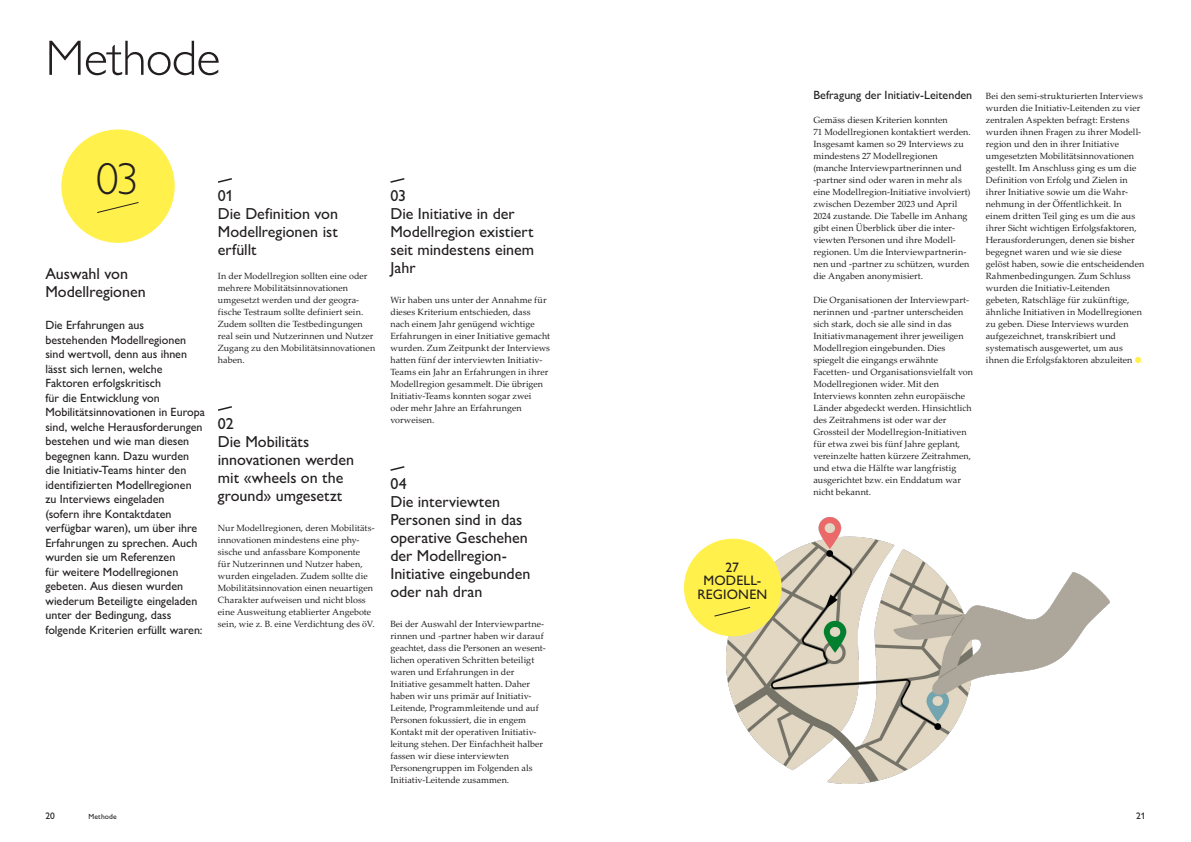
<style>
.page{position:relative;width:1191px;height:842px;background:#fff}
.page>*{position:absolute;margin:0;border:0;box-sizing:border-box;transform-origin:0 0}
.Title_50_Black{font:300 50px "Gill Sans MT Pro";letter-spacing:-.01em;color:#231f20}
.Eyecatcher_16{font:300 45px "Gill Sans MT Pro";color:#231f20}
.Subtitle_16{font:500 16px/18px "Gill Sans MT Pro";color:#231f20}
.Eyecatcher_16-2{font:500 13.8px/13.8px "Gill Sans MT Pro";letter-spacing:.01em;color:#231f20;text-align:center}
.Subtitle_12{font:500 12px/14.5px "Gill Sans MT Pro";color:#231f20}
.t1{font:500 9.5px "Gill Sans MT Pro";color:#231f20}
.Copy_9{font:9px/12px "Palatino Linotype";letter-spacing:.005em;color:#231f20}
.Subtitle_7_5{font:500 7.5px "Gill Sans MT Pro";letter-spacing:.02em;color:#231f20}
.s1{font-family:"Aptos";font-weight:600;color:#fff04b}
.s2{color:#fff04b}
</style>
<div class="page">
<img style="left:726px;top:517px;width:384px;height:266px">
<div style="left:61px;top:129px;width:114px;height:114px;background:#fff04b;border-radius:50%"></div>
<svg style="left:97px;top:202px;width:42px;height:11px"></svg>
<div style="left:684px;top:539px;width:97px;height:97px;background:#fff04b;border-radius:50%"></div>
<svg style="left:714px;top:607px;width:37px;height:10px"></svg>
<svg style="left:218px;top:178px;width:14px;height:5px"></svg>
<svg style="left:390px;top:178px;width:15px;height:5px"></svg>
<svg style="left:390px;top:466px;width:15px;height:5px"></svg>
<svg style="left:218px;top:406px;width:14px;height:5px"></svg>
<p class="Title_50_Black" style="left:45px;top:28px;width:177px">Methode</p>
<p class="Eyecatcher_16" style="left:96px;top:151px;width:45px">03</p>
<p class="Subtitle_16" style="left:45px;top:264px;width:102px">Auswahl von<br>Modellregionen</p>
<p class="Subtitle_12" style="left:45px;top:318px;width:161px">Die Erfahrungen aus bestehenden Modellregionen sind wertvoll, denn aus ihnen lässt sich lernen, welche<br>Faktoren erfolgskritisch<br>für die Entwicklung von<br>Mobilitätsinnovationen in Europa sind, welche Herausforderungen bestehen und wie man diesen begegnen kann. Dazu wurden die Initiativ-Teams hinter den identifizierten Modellregionen zu Interviews eingeladen<br>(sofern ihre Kontaktdaten verfügbar waren), um über ihre<br>Erfahrungen zu sprechen. Auch wurden sie um Referenzen<br>für weitere Modellregionen gebeten. Aus diesen wurden wiederum Beteiligte eingeladen unter der Bedingung, dass folgende Kriterien erfüllt waren:</p>
<p class="Subtitle_16" style="left:218px;top:186px;width:17px">01</p>
<p class="Subtitle_16" style="left:218px;top:204px;width:122px;text-align:justify">Die Definition von Modellregionen ist erfüllt</p>
<p class="Copy_9" style="left:218px;top:269px;width:159px">In der Modellregion sollten eine oder mehrere Mobilitätsinnovationen umgesetzt werden und der geogra&shy;fische Testraum sollte definiert sein.<br>Zudem sollten die Testbedingungen real sein und Nutzerinnen und Nutzer<br>Zugang zu den Mobilitätsinnovationen haben.</p>
<p class="Subtitle_16" style="left:218px;top:414px;width:17px">02</p>
<p class="Subtitle_16" style="left:218px;top:432px;width:138px">Die Mobilitäts innovationen werden mit «wheels on the ground» umgesetzt</p>
<p class="Copy_9" style="left:218px;top:521px;width:158px">Nur Modellregionen, deren Mobilitäts&shy;innovationen mindestens eine phy&shy;sische und anfassbare Komponente für Nutzerinnen und Nutzer haben, wurden eingeladen. Zudem sollte die Mobilitätsinnovation einen neuartigen Charakter aufweisen und nicht bloss eine Ausweitung etablierter Angebote sein, wie z. B. eine Verdichtung des öV.</p>
<p class="Subtitle_16" style="left:390px;top:186px;width:17px">03</p>
<p class="Subtitle_16" style="left:390px;top:204px;width:145px">Die Initiative in der<br>Modellregion existiert seit mindestens einem<br>Jahr</p>
<p class="Copy_9" style="left:390px;top:293px;width:161px">Wir haben uns unter der Annahme für dieses Kriterium entschieden, dass nach einem Jahr genügend wichtige Erfahrungen in einer Initiative gemacht wurden. Zum Zeitpunkt der Interviews hatten fünf der interviewten Initiativ-Teams ein Jahr an Erfahrungen in ihrer Modellregion gesammelt. Die übrigen Initiativ-Teams konnten sogar zwei oder mehr Jahre an Erfahrungen vorweisen.</p>
<p class="Subtitle_16" style="left:390px;top:474px;width:18px">04</p>
<p class="Subtitle_16" style="left:390px;top:492px;width:142px">Die interviewten<br>Personen sind in das operative Geschehen der Modellregion-<br>Initiative eingebunden oder nah dran</p>
<p class="Copy_9" style="left:390px;top:617px;width:157px">Bei der Auswahl der Interviewpartne&shy;rinnen und -partner haben wir darauf geachtet, dass die Personen an wesent&shy;lichen operativen Schritten beteiligt waren und Erfahrungen in der Initiative gesammelt hatten. Daher haben wir uns primär auf Initiativ-Leitende, Programmleitende und auf Personen fokussiert, die in engem Kontakt mit der operativen Initiativ&shy;leitung stehen. Der Einfachheit halber fassen wir diese interviewten Personengruppen im Folgenden als Initiativ-Leitende zusammen.</p>
<p class="Eyecatcher_16-2" style="left:697px;top:560px;width:71px">27<br>MODELL-<br>REGIONEN</p>
<p class="Subtitle_12" style="left:813px;top:87px;width:160px">Befragung der Initiativ-Leitenden</p>
<p class="Copy_9" style="left:813px;top:113px;width:159px">Gemäss diesen Kriterien konnten<br>71 Modellregionen kontaktiert werden.<br>Insgesamt kamen so 29 Interviews zu mindestens 27 Modellregionen (manche Interviewpartnerinnen und -partner sind oder waren in mehr als eine Modellregion-Initiative involviert) zwischen Dezember 2023 und April 2024 zustande. Die Tabelle im Anhang gibt einen Überblick über die inter&shy;viewten Personen und ihre Modell&shy;regionen. Um die Interviewpartnerin&shy;nen und -partner zu schützen, wurden die Angaben anonymisiert.</p>
<p class="Copy_9" style="left:813px;top:293px;width:161px">Die Organisationen der Interviewpart&shy;nerinnen und -partner unterscheiden sich stark, doch sie alle sind in das Initiativmanagement ihrer jeweiligen Modellregion eingebunden. Dies spiegelt die eingangs erwähnte Facetten- und Organisationsvielfalt von Modellregionen wider. Mit den Interviews konnten zehn europäische Länder abgedeckt werden. Hinsichtlich des Zeitrahmens ist oder war der Grossteil der Modellregion-Initiativen für etwa zwei bis fünf Jahre geplant, vereinzelte hatten kürzere Zeitrahmen, und etwa die Hälfte war langfristig ausgerichtet bzw. ein Enddatum war nicht bekannt.</p>
<p class="Copy_9" style="left:986px;top:89px;width:160px">Bei den semi-strukturierten Interviews wurden die Initiativ-Leitenden zu vier zentralen Aspekten befragt: Erstens wurden ihnen Fragen zu ihrer Modell&shy;region und den in ihrer Initiative umgesetzten Mobilitätsinnovationen gestellt. Im Anschluss ging es um die Definition von Erfolg und Zielen in ihrer Initiative sowie um die Wahr&shy;nehmung in der Öffentlichkeit. In einem dritten Teil ging es um die aus ihrer Sicht wichtigen Erfolgsfaktoren, Herausforderungen, denen sie bisher begegnet waren und wie sie diese gelöst haben, sowie die entscheidenden Rahmenbedingungen. Zum Schluss wurden die Initiativ-Leitenden gebeten, Ratschläge für zukünftige, ähnliche Initiativen in Modellregionen zu geben. Diese Interviews wurden aufgezeichnet, transkribiert und systematisch ausgewertet, um aus ihnen die Erfolgsfaktoren abzuleiten <span class="s1">●</span><span class="s2">.</span></p>
<p class="t1" style="left:45px;top:810px;width:11px">20</p>
<p class="Subtitle_7_5" style="left:88px;top:812px;width:30px">Methode</p>
<p class="t1" style="left:1136px;top:810px;width:11px">21</p>
</div>
